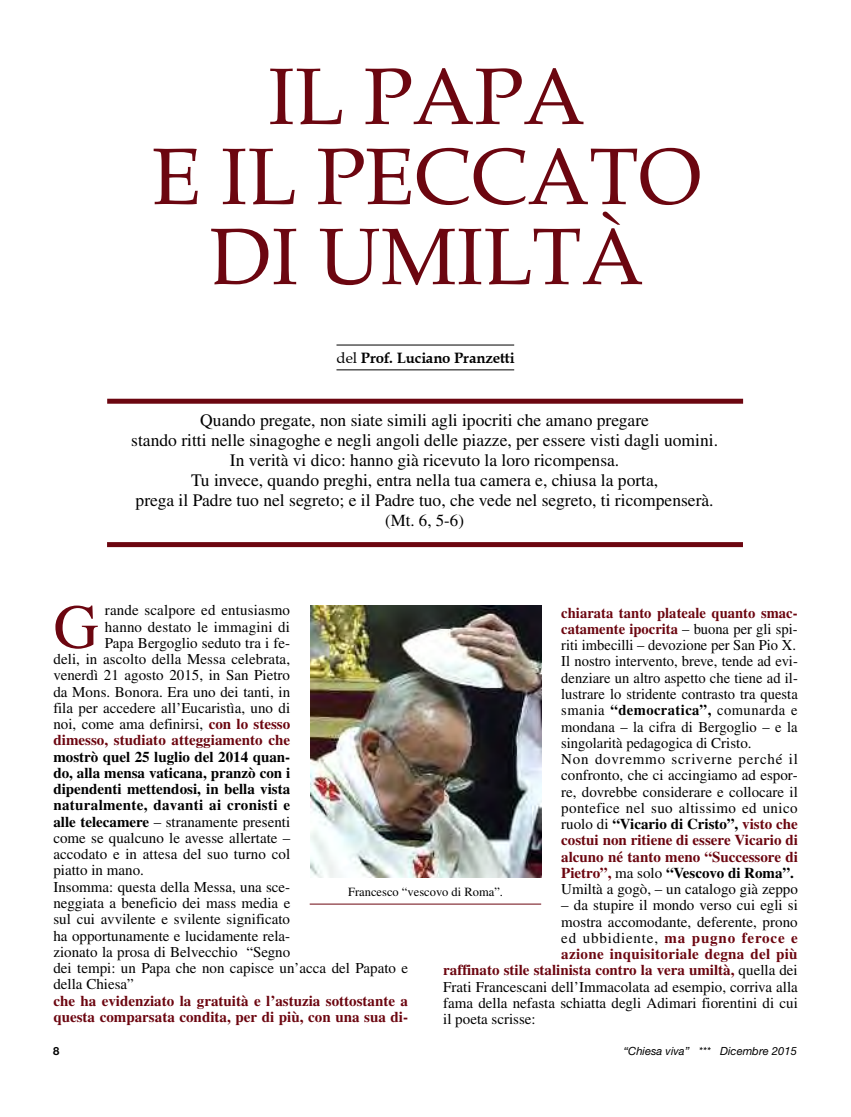
<style>
.page{position:relative;width:851px;height:1117px;background:#fff}
.page>*{position:absolute;margin:0;border:0;box-sizing:border-box;transform-origin:0 0}
.t1{font:80px/80px "Book Antiqua";color:#6c0610;text-align:center}
.t2{font:62.62px "Times LT Std";color:#6c0610}
.t3{font:17.5px/20px "Times LT Std";color:#000;text-align:center}
.t4{font:16.88px "Times LT Std";color:#000}
.t5{font:15px/16.2px "Times LT Std";color:#000}
.t6{font:700 15px/16.2px "Times LT Std";color:#6c0610}
.t7{font:700 15px "Times LT Std";letter-spacing:.02em;color:#6c0610}
.t8{font:700 15px "Times LT Std";letter-spacing:.055em;color:#6c0610}
.t9{font:700 15px "Book Antiqua";letter-spacing:-.005em;color:#000}
.t10{font:12.5px "Times LT Std";color:#000}
.t11{font:italic 11.25px "Helvetica Neue";color:#000}
.t12{font:700 11.25px "Helvetica Neue";color:#000}
.s1{font-weight:400}
.s2{font-weight:700;color:#6c0610}
.s3{font-weight:700}
.s4{font-weight:400;color:#000}
</style>
<div class="page">
<img style="left:310px;top:605px;width:231px;height:271px">
<hr style="left:336px;top:345px;width:178px;height:1px;background:#000">
<hr style="left:336px;top:369px;width:178px;height:1px;background:#000">
<div style="left:107px;top:398px;width:636px;height:5px;background:#6c0610"></div>
<div style="left:107px;top:542px;width:635px;height:5px;background:#6c0610"></div>
<hr style="left:309px;top:903px;width:232px;height:1px;background:#6c0610">
<h1 class="t1" style="left:151px;top:58px;width:551px">IL PAPA<br>E IL PECCATO<br>DI UMILTÀ</h1>
<p class="t9" style="left:336px;top:349px;width:180px"><span class="s1">del</span> Prof. Luciano Pranzetti</p>
<p class="t3" style="left:131px;top:412px;width:588px">Quando pregate, non siate simili agli ipocriti che amano pregare<br>stando ritti nelle sinagoghe e negli angoli delle piazze, per essere visti dagli uomini.<br>In verità vi dico: hanno già ricevuto la loro ricompensa.<br>Tu invece, quando preghi, entra nella tua camera e, chiusa la porta,<br>prega il Padre tuo nel segreto; e il Padre tuo, che vede nel segreto, ti ricompenserà.</p>
<p class="t4" style="left:385px;top:514px;width:80px">(Mt. 6, 5-6)</p>
<p class="t5" style="left:53px;top:603px;width:238px;text-align:right">rande scalpore ed entusiasmo<br>hanno destato le immagini di<br>Papa Bergoglio seduto tra i fe-<br>deli, in ascolto della Messa celebrata, venerdì 21 agosto 2015, in San Pietro da Mons. Bonora. Era uno dei tanti, in fila per accedere all’Eucaristìa, uno di noi, come ama definirsi, <span class="s2">con lo stesso dimesso, studiato atteggiamento che</span></p>
<p class="t5" style="left:53px;top:749px;width:356px"><span class="s3">mostrò quel 25 luglio del 2014 quan-<br>do, alla mensa vaticana, pranzò con i<br>dipendenti mettendosi, in bella vista<br>naturalmente, davanti ai cronisti e<br>alle telecamere</span> – stranamente presenti<br>come se qualcuno le avesse allertate –<br>accodato e in attesa del suo turno col<br>piatto in mano.<br>Insomma: questa della Messa, una sce-<br>neggiata a beneficio dei mass media e<br>sul cui avvilente e svilente significato<br>ha opportunamente e lucidamente rela-<br>zionato la prosa di Belvecchio “Segno<br>dei tempi: un Papa che non capisce un’acca del Papato e della Chiesa”</p>
<p class="t6" style="left:53px;top:993px;width:356px">che ha evidenziato la gratuità e l’astuzia sottostante a questa comparsata condita, per di più, con una sua di-</p>
<h2 class="t2" style="left:53px;top:605px;width:47px">G</h2>
<p class="t5" style="left:561px;top:606px;width:238px"><span class="s2">chiarata tanto plateale quanto smac&shy;catamente ipocrita</span> – buona per gli spi&shy;riti imbecilli – devozione per San Pio X.<br>Il nostro intervento, breve, tende ad evi&shy;denziare un altro aspetto che tiene ad il&shy;lustrare lo stridente contrasto tra questa smania <span class="s3">“democratica”,</span> comunarda e mondana – la cifra di Bergoglio – e la singolarità pedagogica di Cristo.<br>Non dovremmo scriverne perché il confronto, che ci accingiamo ad espor&shy;re, dovrebbe considerare e collocare il pontefice nel suo altissimo ed unico ruolo di <span class="s3">“Vicario di Cristo”,</span> <span class="s2">visto che costui non ritiene di essere Vicario di alcuno né tanto meno “Successore di Pietro”,</span> ma solo <span class="s3">“Vescovo di Roma”.<br></span>Umiltà a gogò, – un catalogo già zeppo</p>
<p class="t5" style="left:561px;top:898px;width:238px">– da stupire il mondo verso cui egli si</p>
<p class="t5" style="left:561px;top:914px;width:238px">mostra accomodante, deferente, prono</p>
<p class="t8" style="left:561px;top:932px;width:238px"><span class="s4">ed ubbidiente,</span> ma pugno feroce e</p>
<p class="t7" style="left:561px;top:948px;width:238px">azione inquisitoriale degna del più</p>
<p class="t6" style="left:443px;top:963px;width:356px">raffinato stile stalinista contro la vera umiltà, <span class="s4">quella dei</span></p>
<p class="t5" style="left:443px;top:979px;width:356px">Frati Francescani dell’Immacolata ad esempio, corriva alla</p>
<p class="t5" style="left:443px;top:996px;width:356px">fama della nefasta schiatta degli Adimari fiorentini di cui</p>
<p class="t5" style="left:443px;top:1012px;width:94px">il poeta scrisse:</p>
<p class="t10" style="left:348px;top:887px;width:156px">Francesco “vescovo di Roma”.</p>
<p class="t12" style="left:53px;top:1046px;width:8px">8</p>
<p class="t11" style="left:623px;top:1046px;width:175px">“Chiesa viva” *** Dicembre 2015</p>
</div>
